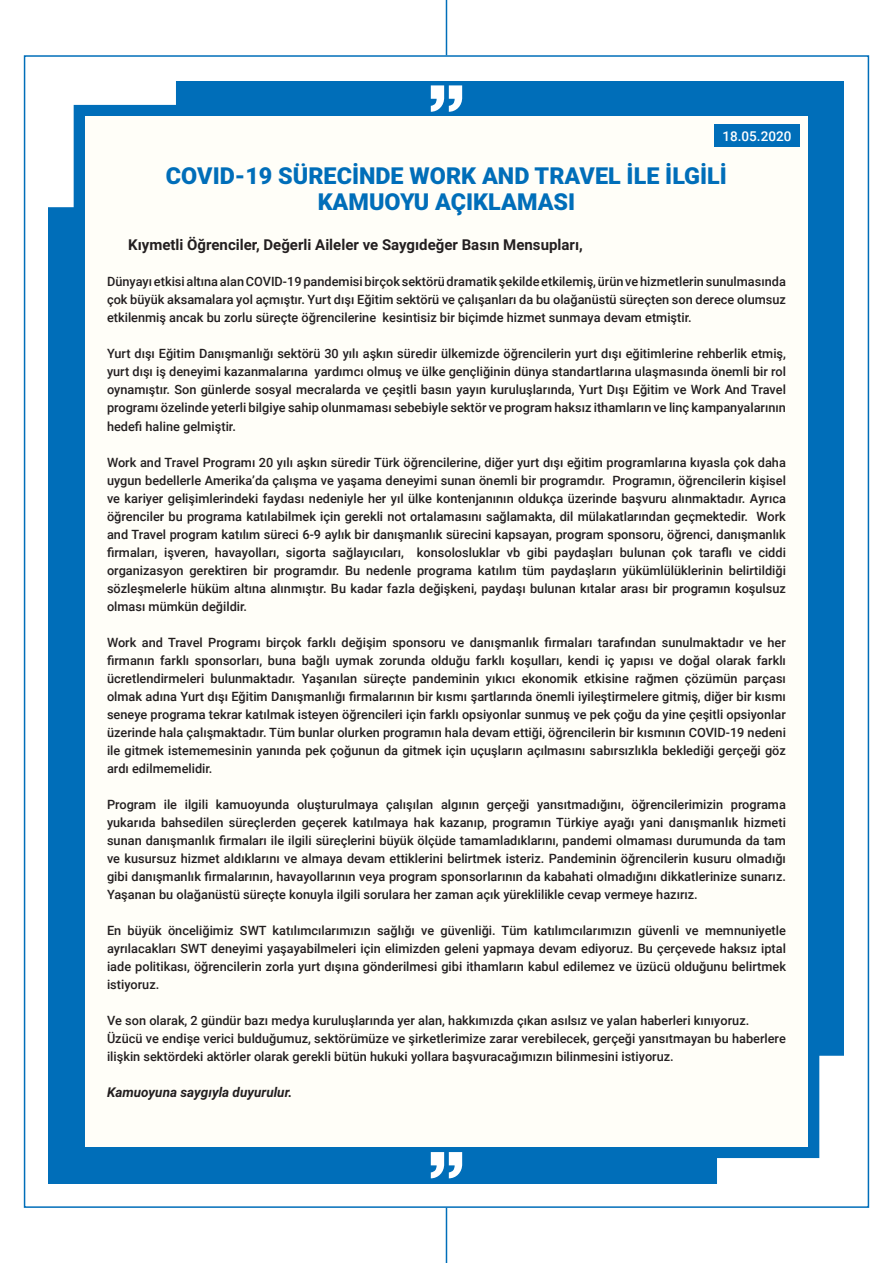
<style>
.page{position:relative;width:893px;height:1263px;background:#fff}
.page>*{position:absolute;margin:0;border:0;box-sizing:border-box;transform-origin:0 0}
.t1{font:900 23.4px/25.5px "Roboto";color:#006eb9;text-align:center}
.t2{font:700 15px "Roboto";color:#231f20}
.t3{font:italic 700 13.5px "Roboto";color:#231f20}
.t4{font:500 13.5px "Roboto";color:#fff}
.t5{font:500 12.75px/18px "Roboto";color:#231f20;text-align:justify}
</style>
<div class="page">
<div style="left:49px;top:81px;width:795px;height:1103px;background:#006eb9"></div>
<div style="left:85px;top:116px;width:723px;height:1031px;background:#fffef8"></div>
<svg style="left:49px;top:81px;width:127px;height:126px"></svg>
<svg style="left:717px;top:1056px;width:127px;height:128px"></svg>
<svg style="left:431px;top:85px;width:31px;height:27px"></svg>
<svg style="left:431px;top:1152px;width:31px;height:26px"></svg>
<hr style="left:446px;top:0;width:1px;height:55px;background:#006eb9">
<hr style="left:446px;top:1208px;width:1px;height:55px;background:#006eb9">
<div style="left:714px;top:124px;width:85px;height:23px;background:#006eb9"></div>
<p class="t4" style="left:722px;top:127px;width:70px">18.05.2020</p>
<h1 class="t1" style="left:166px;top:162px;width:562px">COVID-19 SÜRECİNDE WORK AND TRAVEL İLE İLGİLİ<br>KAMUOYU AÇIKLAMASI</h1>
<p class="t2" style="left:128px;top:235px;width:456px">Kıymetli Öğrenciler, Değerli Aileler ve Saygıdeğer Basın Mensupları,</p>
<p class="t5" style="left:107px;top:272px;width:680px">Dünyayı etkisi altına alan COVID-19 pandemisi birçok sektörü dramatik şekilde etkilemiş, ürün ve hizmetlerin sunulmasında çok büyük aksamalara yol açmıştır. Yurt dışı Eğitim sektörü ve çalışanları da bu olağanüstü süreçten son derece olumsuz etkilenmiş ancak bu zorlu süreçte öğrencilerine kesintisiz bir biçimde hizmet sunmaya devam etmiştir.</p>
<p class="t5" style="left:107px;top:344px;width:680px">Yurt dışı Eğitim Danışmanlığı sektörü 30 yılı aşkın süredir ülkemizde öğrencilerin yurt dışı eğitimlerine rehberlik etmiş, yurt dışı iş deneyimi kazanmalarına yardımcı olmuş ve ülke gençliğinin dünya standartlarına ulaşmasında önemli bir rol oynamıştır. Son günlerde sosyal mecralarda ve çeşitli basın yayın kuruluşlarında, Yurt Dışı Eğitim ve Work And Travel programı özelinde yeterli bilgiye sahip olunmaması sebebiyle sektör ve program haksız ithamların ve linç kampanyalarının hedefi haline gelmiştir.</p>
<p class="t5" style="left:107px;top:452px;width:680px">Work and Travel Programı 20 yılı aşkın süredir Türk öğrencilerine, diğer yurt dışı eğitim programlarına kıyasla çok daha uygun bedellerle Amerika’da çalışma ve yaşama deneyimi sunan önemli bir programdır. Programın, öğrencilerin kişisel ve kariyer gelişimlerindeki faydası nedeniyle her yıl ülke kontenjanının oldukça üzerinde başvuru alınmaktadır. Ayrıca öğrenciler bu programa katılabilmek için gerekli not ortalamasını sağlamakta, dil mülakatlarından geçmektedir. Work and Travel program katılım süreci 6-9 aylık bir danışmanlık sürecini kapsayan, program sponsoru, öğrenci, danışmanlık firmaları, işveren, havayolları, sigorta sağlayıcıları, konsolosluklar vb gibi paydaşları bulunan çok taraflı ve ciddi organizasyon gerektiren bir programdır. Bu nedenle programa katılım tüm paydaşların yükümlülüklerinin belirtildiği sözleşmelerle hüküm altına alınmıştır. Bu kadar fazla değişkeni, paydaşı bulunan kıtalar arası bir programın koşulsuz olması mümkün değildir.</p>
<p class="t5" style="left:107px;top:632px;width:680px">Work and Travel Programı birçok farklı değişim sponsoru ve danışmanlık firmaları tarafından sunulmaktadır ve her firmanın farklı sponsorları, buna bağlı uymak zorunda olduğu farklı koşulları, kendi iç yapısı ve doğal olarak farklı ücretlendirmeleri bulunmaktadır. Yaşanılan süreçte pandeminin yıkıcı ekonomik etkisine rağmen çözümün parçası olmak adına Yurt dışı Eğitim Danışmanlığı firmalarının bir kısmı şartlarında önemli iyileştirmelere gitmiş, diğer bir kısmı seneye programa tekrar katılmak isteyen öğrencileri için farklı opsiyonlar sunmuş ve pek çoğu da yine çeşitli opsiyonlar üzerinde hala çalışmaktadır. Tüm bunlar olurken programın hala devam ettiği, öğrencilerin bir kısmının COVID-19 nedeni ile gitmek istememesinin yanında pek çoğunun da gitmek için uçuşların açılmasını sabırsızlıkla beklediği gerçeği göz ardı edilmemelidir.</p>
<p class="t5" style="left:107px;top:795px;width:680px">Program ile ilgili kamuoyunda oluşturulmaya çalışılan algının gerçeği yansıtmadığını, öğrencilerimizin programa yukarıda bahsedilen süreçlerden geçerek katılmaya hak kazanıp, programın Türkiye ayağı yani danışmanlık hizmeti sunan danışmanlık firmaları ile ilgili süreçlerini büyük ölçüde tamamladıklarını, pandemi olmaması durumunda da tam ve kusursuz hizmet aldıklarını ve almaya devam ettiklerini belirtmek isteriz. Pandeminin öğrencilerin kusuru olmadığı gibi danışmanlık firmalarının, havayollarının veya program sponsorlarının da kabahati olmadığını dikkatlerinize sunarız.<br>Yaşanan bu olağanüstü süreçte konuyla ilgili sorulara her zaman açık yüreklilikle cevap vermeye hazırız.</p>
<p class="t5" style="left:107px;top:921px;width:680px">En büyük önceliğimiz SWT katılımcılarımızın sağlığı ve güvenliği. Tüm katılımcılarımızın güvenli ve memnuniyetle ayrılacakları SWT deneyimi yaşayabilmeleri için elimizden geleni yapmaya devam ediyoruz. Bu çerçevede haksız iptal iade politikası, öğrencilerin zorla yurt dışına gönderilmesi gibi ithamların kabul edilemez ve üzücü olduğunu belirtmek istiyoruz.</p>
<p class="t5" style="left:107px;top:1011px;width:680px;text-align:left">Ve son olarak, 2 gündür bazı medya kuruluşlarında yer alan, hakkımızda çıkan asılsız ve yalan haberleri kınıyoruz.<br>Üzücü ve endişe verici bulduğumuz, sektörümüze ve şirketlerimize zarar verebilecek, gerçeği yansıtmayan bu haberlere ilişkin sektördeki aktörler olarak gerekli bütün hukuki yollara başvuracağımızın bilinmesini istiyoruz.</p>
<p class="t3" style="left:107px;top:1082px;width:187px">Kamuoyuna saygıyla duyurulur.</p>
</div>
